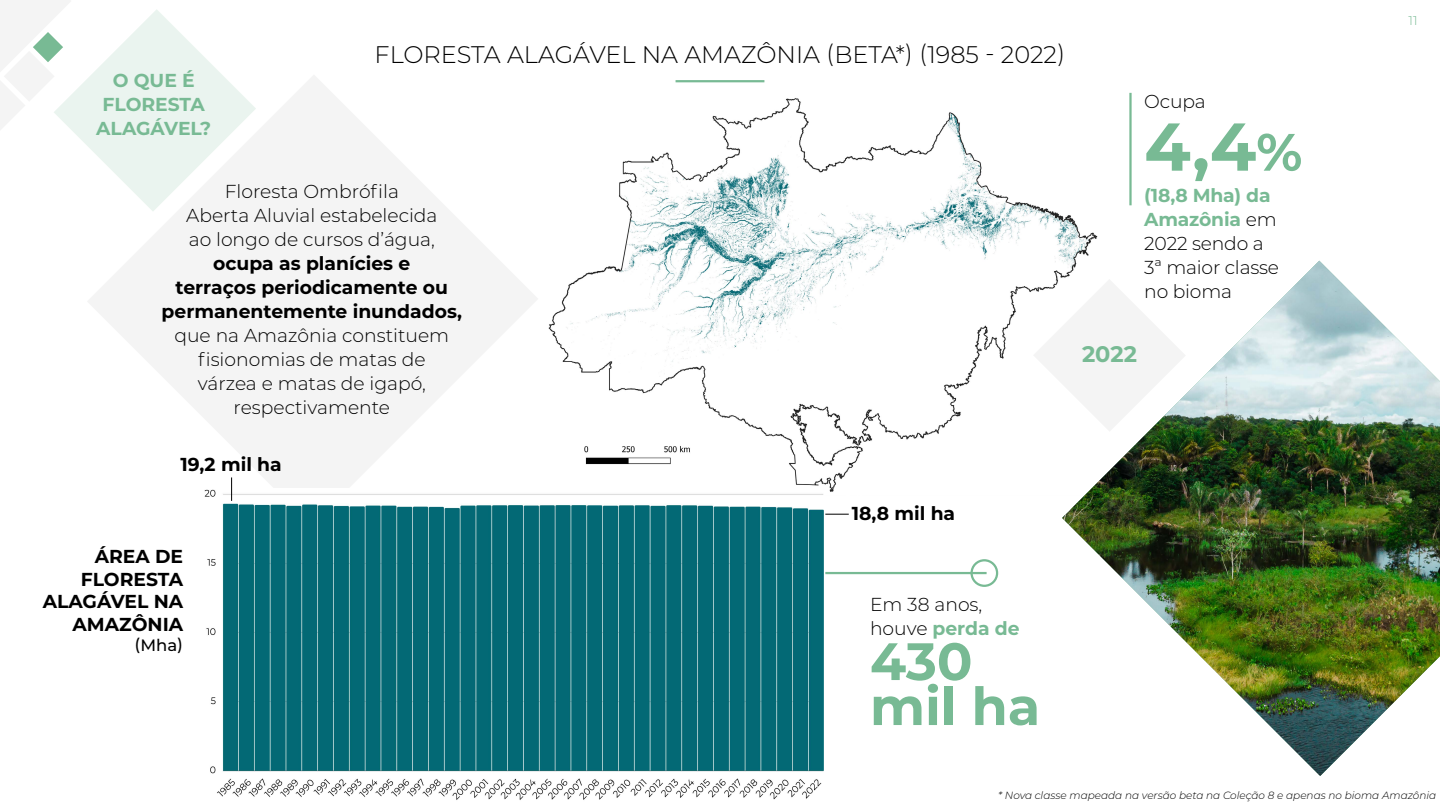
<style>
.page{position:relative;width:1440px;height:810px;background:#fff}
.page>*{position:absolute;margin:0;border:0;box-sizing:border-box;transform-origin:0 0}
.t1{font:700 67.5px "Montserrat";color:#78ba94}
.t2{font:700 52.5px/45px "Montserrat";color:#78ba94}
.t3{font:300 24px "Montserrat";color:#000}
.t4{font:700 22.5px "Montserrat";color:#78ba94}
.t5{font:300 18.75px/24px "Montserrat";color:#000;text-align:center}
.t6{font:700 18.75px/22.5px "Montserrat";color:#000;text-align:center}
.t7{font:700 18.75px/24px "Montserrat";color:#78ba94;text-align:center}
.t8{font:500 16.5px "Montserrat";color:#000}
.t9{font:300 12.75px "Montserrat";color:#78ba94}
.t10{font:italic 300 10.5px "Montserrat";color:#000}
.s1{font-weight:700;color:#78ba94}
.s2{font-size:52.5px}
</style>
<div class="page">
<hr style="left:676px;top:80px;width:88px;height:2px;background:#78ba94">
<svg style="left:88px;top:76px;width:449px;height:421px;fill:#f4f4f4"></svg>
<img style="left:548px;top:98px;width:550px;height:394px">
<img style="left:205px;top:488px;width:618px;height:312px">
<svg style="left:1033px;top:279px;width:29px;height:153px"></svg>
<hr style="left:1129px;top:93px;width:3px;height:112px;background:#78ba94">
<svg style="left:0;top:0;width:256px;height:212px"></svg>
<svg style="left:231px;top:477px;width:1px;height:24px"></svg>
<svg style="left:825px;top:514px;width:24px;height:1px"></svg>
<div style="left:970px;top:559px;width:28px;height:28px;border:2px solid #78ba94;border-radius:50%"></div>
<hr style="left:825px;top:572px;width:162px;height:2px;background:#78ba94">
<img style="left:1062px;top:261px;width:378px;height:515px">
<p class="t7" style="left:96px;top:68px;width:117px">O QUE É<br>FLORESTA<br>ALAGÁVEL?</p>
<p class="t3" style="left:375px;top:38px;width:692px">FLORESTA ALAGÁVEL NA AMAZÔNIA (BETA*) (1985 - 2022)</p>
<p class="t5" style="left:186px;top:179px;width:253px">Floresta Ombrófila<br>Aberta Aluvial estabelecida ao longo de cursos d’água,</p>
<p class="t6" style="left:162px;top:251px;width:302px;line-height:24px">ocupa as planícies e<br>terraços periodicamente ou permanentemente inundados,</p>
<p class="t5" style="left:174px;top:323px;width:276px">que na Amazônia constituem fisionomias de matas de várzea e matas de igapó, respectivamente</p>
<p class="t6" style="left:181px;top:452px;width:103px">19,2 mil ha</p>
<p class="t6" style="left:43px;top:545px;width:142px;text-align:right">ÁREA DE<br>FLORESTA<br>ALAGÁVEL NA<br>AMAZÔNIA</p>
<p class="t8" style="left:135px;top:633px;width:50px">(Mha)</p>
<p class="t6" style="left:852px;top:501px;width:105px">18,8 mil ha</p>
<p class="t5" style="left:870px;top:592px;width:151px;text-align:left">Em 38 anos, houve <span class="s1">perda de</span></p>
<h2 class="t2" style="left:870px;top:636px;width:172px">430 mil ha</h2>
<p class="t5" style="left:1144px;top:88px;width:63px">Ocupa</p>
<h1 class="t1" style="left:1144px;top:98px;width:160px">4,4<span class="s2">%</span></h1>
<p class="t5" style="left:1144px;top:183px;width:136px;text-align:left"><span class="s1">(18,8 Mha) da<br>Amazônia</span> em<br>2022 sendo a<br>3ª maior classe no bioma</p>
<p class="t4" style="left:1082px;top:337px;width:56px">2022</p>
<p class="t9" style="left:1408px;top:12px;width:11px">11</p>
<p class="t10" style="left:998px;top:788px;width:440px">* Nova classe mapeada na versão beta na Coleção 8 e apenas no bioma Amazônia</p>
</div>
